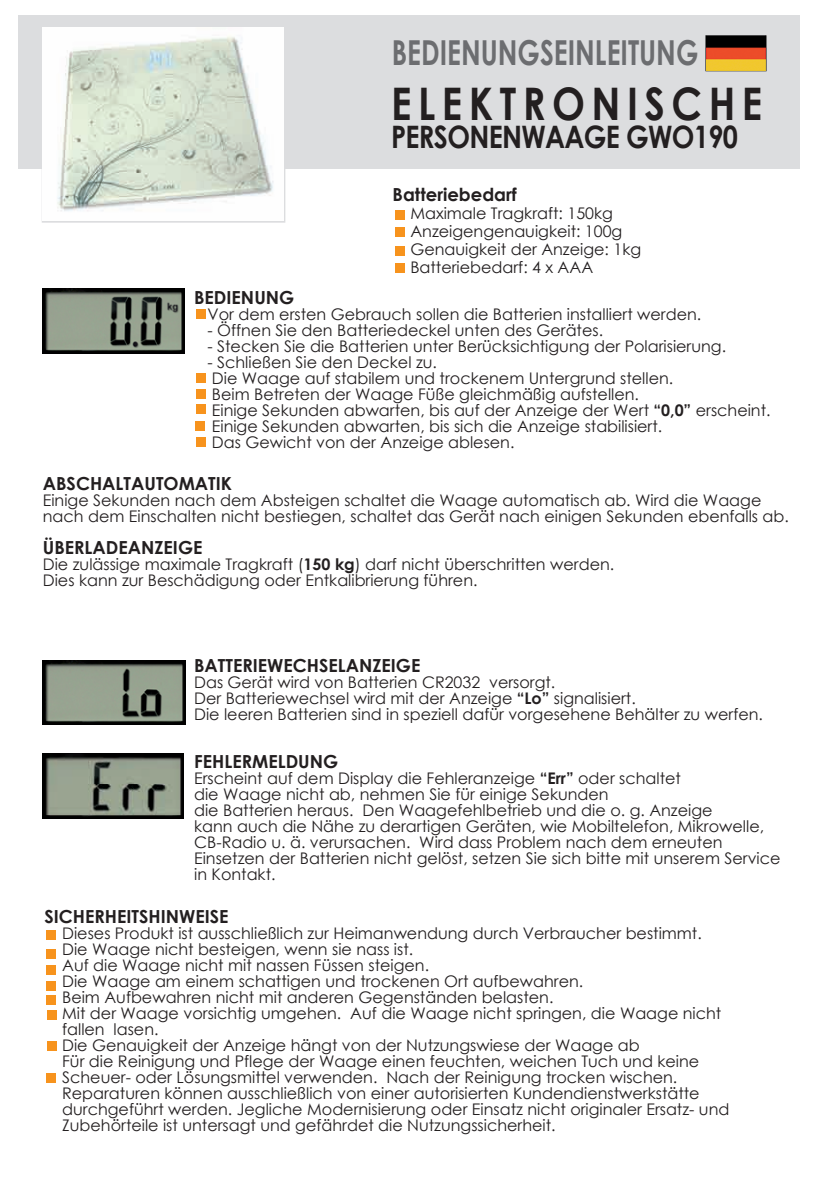
<style>
.page{position:relative;width:840px;height:1191px;background:#fff}
.page>*{position:absolute;margin:0;border:0;box-sizing:border-box;transform-origin:0 0}
.t1{font:700 45px "Century Gothic";letter-spacing:.165em;color:#231f20;scale:.87 1}
.t2{font:700 34.4px "Century Gothic";color:#6c6d70;scale:.77 1}
.t3{font:700 31px "Century Gothic";letter-spacing:-.025em;color:#231f20;scale:.87 1}
.t4{font:700 18px "Century Gothic";color:#231f20}
.t5{font:16px/16px "Century Gothic";color:#231f20}
.s1{font-weight:700}
</style>
<div class="page">
<div style="left:18px;top:16px;width:781px;height:153px;background:#dcdddf"></div>
<img style="left:705px;top:36px;width:60px;height:35px">
<img style="left:42px;top:289px;width:142px;height:64px">
<img style="left:43px;top:660px;width:142px;height:65px">
<img style="left:42px;top:753px;width:142px;height:65px">
<div style="left:42px;top:25px;width:243px;height:198px;border:2px solid #dcdddf"></div>
<img style="left:43px;top:27px;width:240px;height:194px">
<div style="left:196px;top:309px;width:9px;height:10px;background:#f7931d"></div>
<div style="left:395px;top:210px;width:9px;height:10px;background:#f7931d"></div>
<div style="left:395px;top:228px;width:9px;height:9px;background:#f7931d"></div>
<div style="left:395px;top:246px;width:9px;height:10px;background:#f7931d"></div>
<div style="left:395px;top:263px;width:9px;height:9px;background:#f7931d"></div>
<div style="left:195px;top:421px;width:10px;height:9px;background:#f7931d"></div>
<div style="left:196px;top:437px;width:9px;height:10px;background:#f7931d"></div>
<div style="left:196px;top:373px;width:10px;height:10px;background:#f7931d"></div>
<div style="left:196px;top:404px;width:10px;height:10px;background:#f7931d"></div>
<div style="left:196px;top:389px;width:10px;height:9px;background:#f7931d"></div>
<div style="left:46px;top:930px;width:10px;height:10px;background:#f7931d"></div>
<div style="left:46px;top:949px;width:10px;height:9px;background:#f7931d"></div>
<div style="left:46px;top:965px;width:10px;height:9px;background:#f7931d"></div>
<div style="left:46px;top:981px;width:10px;height:9px;background:#f7931d"></div>
<div style="left:46px;top:995px;width:10px;height:10px;background:#f7931d"></div>
<div style="left:47px;top:1010px;width:10px;height:10px;background:#f7931d"></div>
<div style="left:47px;top:1041px;width:10px;height:10px;background:#f7931d"></div>
<div style="left:46px;top:1072px;width:10px;height:10px;background:#f7931d"></div>
<h2 class="t2" style="left:391px;top:26px;width:399px">BEDIENUNGSEINLEITUNG</h2>
<h1 class="t1" style="left:391px;top:69px;width:428px">ELEKTRONISCHE</h1>
<h3 class="t3" style="left:391px;top:113px;width:400px">PERSONENWAAGE GWO190</h3>
<p class="t4" style="left:392px;top:181px;width:126px">Batteriebedarf</p>
<p class="t5" style="left:410px;top:204px;width:232px;line-height:18px">Maximale Tragkraft: 150kg<br>Anzeigengenauigkeit: 100g<br>Genauigkeit der Anzeige: 1kg<br>Batteriebedarf: 4 x AAA</p>
<p class="t4" style="left:194px;top:283px;width:102px">BEDIENUNG</p>
<p class="t5" style="left:207px;top:306px;width:495px">Vor dem ersten Gebrauch sollen die Batterien installiert werden.</p>
<p class="t5" style="left:207px;top:322px;width:397px">- Öffnen Sie den Batteriedeckel unten des Gerätes.</p>
<p class="t5" style="left:207px;top:338px;width:520px">- Stecken Sie die Batterien unter Berücksichtigung der Polarisierung.</p>
<p class="t5" style="left:207px;top:354px;width:564px">- Schließen Sie den Deckel zu.<br>Die Waage auf stabilem und trockenem Untergrund stellen.<br>Beim Betreten der Waage Füße gleichmäßig aufstellen.<br>Einige Sekunden abwarten, bis auf der Anzeige der Wert <span class="s1">“0,0”</span> erscheint.<br>Einige Sekunden abwarten, bis sich die Anzeige stabilisiert.<br>Das Gewicht von der Anzeige ablesen.</p>
<p class="t4" style="left:43px;top:470px;width:190px">ABSCHALTAUTOMATIK</p>
<p class="t5" style="left:43px;top:492px;width:747px">Einige Sekunden nach dem Absteigen schaltet die Waage automatisch ab. Wird die Waage nach dem Einschalten nicht bestiegen, schaltet das Gerät nach einigen Sekunden ebenfalls ab.</p>
<p class="t4" style="left:43px;top:534px;width:161px">ÜBERLADEANZEIGE</p>
<p class="t5" style="left:43px;top:556px;width:572px">Die zulässige maximale Tragkraft (<span class="s1">150 kg</span>) darf nicht überschritten werden.<br>Dies kann zur Beschädigung oder Entkalibrierung führen.</p>
<p class="t4" style="left:194px;top:651px;width:228px">BATTERIEWECHSELANZEIGE</p>
<p class="t5" style="left:194px;top:674px;width:570px">Das Gerät wird von Batterien CR2032 versorgt.<br>Der Batteriewechsel wird mit der Anzeige <span class="s1">“Lo”</span> signalisiert.<br>Die leeren Batterien sind in speziell dafür vorgesehene Behälter zu werfen.</p>
<p class="t4" style="left:194px;top:747px;width:145px">FEHLERMELDUNG</p>
<p class="t5" style="left:194px;top:770px;width:587px">Erscheint auf dem Display die Fehleranzeige <span class="s1">“Err”</span> oder schaltet<br>die Waage nicht ab, nehmen Sie für einige Sekunden<br>die Batterien heraus. Den Waagefehlbetrieb und die o. g. Anzeige<br>kann auch die Nähe zu derartigen Geräten, wie Mobiltelefon, Mikrowelle, CB-Radio u. ä. verursachen. Wird dass Problem nach dem erneuten Einsetzen der Batterien nicht gelöst, setzen Sie sich bitte mit unserem Service in Kontakt.</p>
<p class="t4" style="left:44px;top:903px;width:185px">SICHERHEITSHINWEISE</p>
<p class="t5" style="left:62px;top:925px;width:668px">Dieses Produkt ist ausschließlich zur Heimanwendung durch Verbraucher bestimmt.<br>Die Waage nicht besteigen, wenn sie nass ist.<br>Auf die Waage nicht mit nassen Füssen steigen.<br>Die Waage am einem schattigen und trockenen Ort aufbewahren.<br>Beim Aufbewahren nicht mit anderen Gegenständen belasten.<br>Mit der Waage vorsichtig umgehen. Auf die Waage nicht springen, die Waage nicht fallen lasen.<br>Die Genauigkeit der Anzeige hängt von der Nutzungswiese der Waage ab<br>Für die Reinigung und Pflege der Waage einen feuchten, weichen Tuch und keine Scheuer- oder Lösungsmittel verwenden. Nach der Reinigung trocken wischen.<br>Reparaturen können ausschließlich von einer autorisierten Kundendienstwerkstätte durchgeführt werden. Jegliche Modernisierung oder Einsatz nicht originaler Ersatz- und Zubehörteile ist untersagt und gefährdet die Nutzungssicherheit.</p>
</div>
